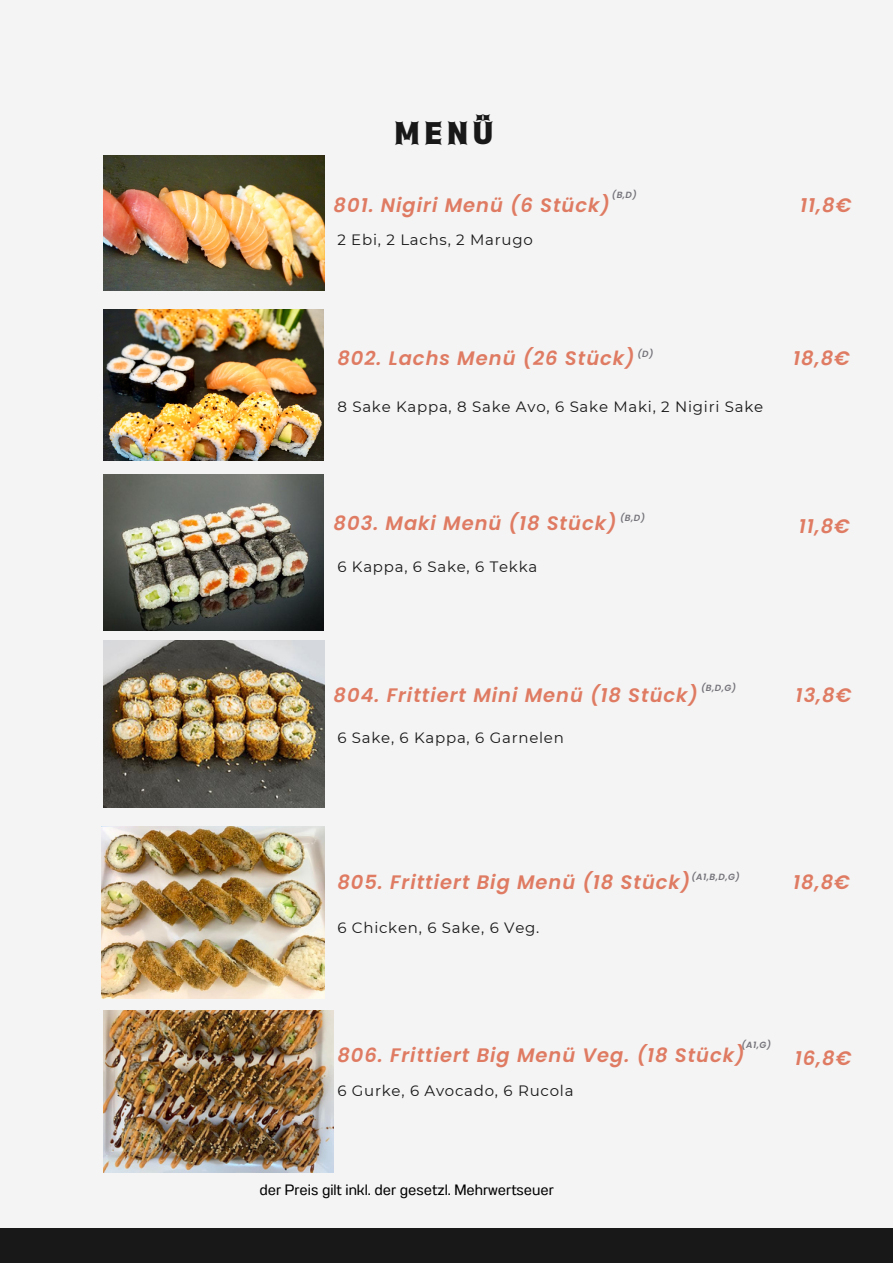
<style>
.page{position:relative;width:893px;height:1264px;background:#fff}
.page>*{position:absolute;margin:0;border:0;box-sizing:border-box;transform-origin:0 0}
.t1{font:900 30px "Togalite";color:#181818}
.t2{font:italic 600 19.5px "Poppins";letter-spacing:.05em;color:#df7b62}
.t3{font:15px "Montserrat";letter-spacing:.05em;color:#181818}
.t4{font:15px "Anantason";color:#000}
.t5{font:italic 600 9px "Poppins";color:#75747b}
</style>
<div class="page">
<div style="left:0;top:0;width:892px;height:1262px;background:#f4f4f4"></div>
<div style="left:0;top:1227px;width:892px;height:35px;background:#181818"></div>
<img style="left:104px;top:155px;width:220px;height:135px">
<img style="left:104px;top:309px;width:219px;height:152px">
<img style="left:104px;top:475px;width:219px;height:155px">
<img style="left:104px;top:640px;width:220px;height:167px">
<img style="left:102px;top:826px;width:222px;height:172px">
<img style="left:104px;top:1010px;width:229px;height:162px">
<p class="t1" style="left:394px;top:118px;width:101px">MENÜ</p>
<p class="t5" style="left:611px;top:188px;width:27px">(B,D)</p>
<p class="t2" style="left:333px;top:191px;width:278px">801. Nigiri Menü (6 Stück)</p>
<p class="t3" style="left:337px;top:230px;width:197px">2 Ebi, 2 Lachs, 2 Marugo</p>
<p class="t2" style="left:800px;top:191px;width:53px">11,8€</p>
<p class="t2" style="left:337px;top:344px;width:299px">802. Lachs Menü (26 Stück)</p>
<p class="t3" style="left:337px;top:397px;width:427px">8 Sake Kappa, 8 Sake Avo, 6 Sake Maki, 2 Nigiri Sake</p>
<p class="t5" style="left:637px;top:347px;width:18px">(D)</p>
<p class="t2" style="left:793px;top:344px;width:58px">18,8€</p>
<p class="t2" style="left:333px;top:509px;width:284px">803. Maki Menü (18 Stück)</p>
<p class="t5" style="left:620px;top:512px;width:27px">(B,D)</p>
<p class="t3" style="left:337px;top:557px;width:201px">6 Kappa, 6 Sake, 6 Tekka</p>
<p class="t2" style="left:798px;top:512px;width:53px">11,8€</p>
<p class="t5" style="left:701px;top:681px;width:37px">(B,D,G)</p>
<p class="t2" style="left:333px;top:682px;width:366px">804. Frittiert Mini Menü (18 Stück)</p>
<p class="t3" style="left:337px;top:729px;width:228px">6 Sake, 6 Kappa, 6 Garnelen</p>
<p class="t2" style="left:795px;top:682px;width:57px">13,8€</p>
<p class="t2" style="left:337px;top:868px;width:354px">805. Frittiert Big Menü (18 Stück)</p>
<p class="t5" style="left:691px;top:870px;width:50px">(A1,B,D,G)</p>
<p class="t3" style="left:337px;top:918px;width:203px">6 Chicken, 6 Sake, 6 Veg.</p>
<p class="t2" style="left:793px;top:868px;width:58px">18,8€</p>
<p class="t5" style="left:741px;top:1038px;width:31px">(A1,G)</p>
<p class="t2" style="left:337px;top:1041px;width:408px">806. Frittiert Big Menü Veg. (18 Stück)</p>
<p class="t3" style="left:337px;top:1081px;width:237px">6 Gurke, 6 Avocado, 6 Rucola</p>
<p class="t2" style="left:794px;top:1044px;width:58px">16,8€</p>
<p class="t4" style="left:259px;top:1181px;width:296px">der Preis gilt inkl. der gesetzl. Mehrwertseuer</p>
</div>
